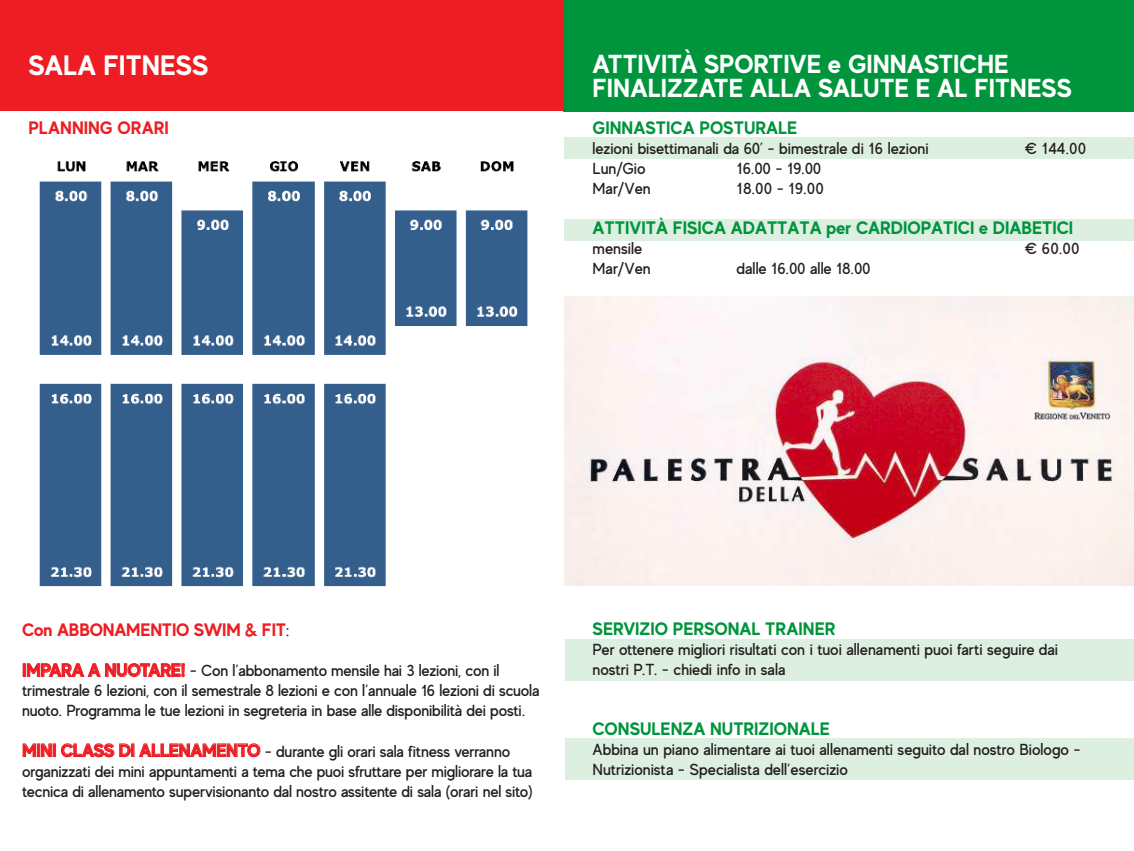
<style>
.page{position:relative;width:1134px;height:851px;background:#fff}
.page>*{position:absolute;margin:0;border:0;box-sizing:border-box;transform-origin:0 0}
.t1{font:700 28px "MADE Evolve Sans";color:#fff}
.t2{font:700 26px/24px "MADE Evolve Sans";color:#fff}
.t3{font:700 18px "MADE Evolve Sans";color:#00943d}
.t4{font:700 18px "MADE Evolve Sans";letter-spacing:-.01em;color:#ee1d23}
.t5{font:500 16px/20px "MADE Evolve Sans";letter-spacing:-.01em;color:#231f20}
.s1{font-weight:500;font-size:16px;color:#231f20}
.s2{font-weight:700;font-size:18px;color:#ee1d23}
</style>
<div class="page">
<div style="left:565px;top:738px;width:569px;height:41px;background:#dcefe0"></div>
<div style="left:565px;top:639px;width:569px;height:42px;background:#dcefe0"></div>
<div style="left:564px;top:137px;width:570px;height:22px;background:#dcefe0"></div>
<div style="left:564px;top:219px;width:570px;height:21px;background:#dcefe0"></div>
<div style="left:564px;top:0;width:570px;height:111px;background:#00943d"></div>
<img style="left:565px;top:296px;width:569px;height:289px">
<div style="left:0;top:0;width:564px;height:111px;background:#ee1d23"></div>
<svg style="left:23px;top:663px;width:161px;height:14px"></svg>
<svg style="left:22px;top:743px;width:239px;height:14px"></svg>
<img style="left:39px;top:161px;width:489px;height:426px">
<h1 class="t1" style="left:28px;top:47px;width:181px">SALA FITNESS</h1>
<p class="t4" style="left:28px;top:117px;width:142px">PLANNING ORARI</p>
<h2 class="t2" style="left:593px;top:51px;width:481px">ATTIVITÀ SPORTIVE e GINNASTICHE<br>FINALIZZATE ALLA SALUTE E AL FITNESS</h2>
<p class="t3" style="left:593px;top:117px;width:206px">GINNASTICA POSTURALE</p>
<p class="t5" style="left:593px;top:138px;width:338px">lezioni bisettimanali da 60’ - bimestrale di 16 lezioni</p>
<p class="t5" style="left:1025px;top:138px;width:63px">€ 144.00</p>
<p class="t5" style="left:593px;top:158px;width:54px">Lun/Gio</p>
<p class="t5" style="left:737px;top:158px;width:86px">16.00 - 19.00</p>
<p class="t5" style="left:593px;top:178px;width:60px">Mar/Ven</p>
<p class="t5" style="left:737px;top:178px;width:89px">18.00 - 19.00</p>
<p class="t3" style="left:593px;top:217px;width:482px">ATTIVITÀ FISICA ADATTATA per CARDIOPATICI e DIABETICI</p>
<p class="t5" style="left:593px;top:238px;width:51px">mensile</p>
<p class="t5" style="left:1025px;top:238px;width:56px">€ 60.00</p>
<p class="t5" style="left:593px;top:258px;width:60px">Mar/Ven</p>
<p class="t5" style="left:737px;top:258px;width:136px">dalle 16.00 alle 18.00</p>
<p class="t4" style="left:22px;top:618px;width:269px">Con ABBONAMENTIO SWIM &amp; FIT<span class="s1">:</span></p>
<p class="t5" style="left:22px;top:660px;width:519px"><span class="s2">IMPARA A NUOTARE!</span> - Con l’abbonamento mensile hai 3 lezioni, con il trimestrale 6 lezioni, con il semestrale 8 lezioni e con l’annuale 16 lezioni di scuola nuoto. Programma le tue lezioni in segreteria in base alle disponibilità dei posti.</p>
<p class="t5" style="left:22px;top:740px;width:512px"><span class="s2">MINI CLASS DI ALLENAMENTO</span> - durante gli orari sala fitness verranno organizzati dei mini appuntamenti a tema che puoi sfruttare per migliorare la tua tecnica di allenamento supervisionanto dal nostro assitente di sala (orari nel sito)</p>
<p class="t3" style="left:593px;top:617px;width:244px">SERVIZIO PERSONAL TRAINER</p>
<p class="t5" style="left:593px;top:638px;width:467px">Per ottenere migliori risultati con i tuoi allenamenti puoi farti seguire dai nostri P.T. - chiedi info in sala</p>
<p class="t3" style="left:593px;top:717px;width:239px">CONSULENZA NUTRIZIONALE</p>
<p class="t5" style="left:593px;top:738px;width:490px">Abbina un piano alimentare ai tuoi allenamenti seguito dal nostro Biologo -<br>Nutrizionista - Specialista dell’esercizio</p>
</div>
